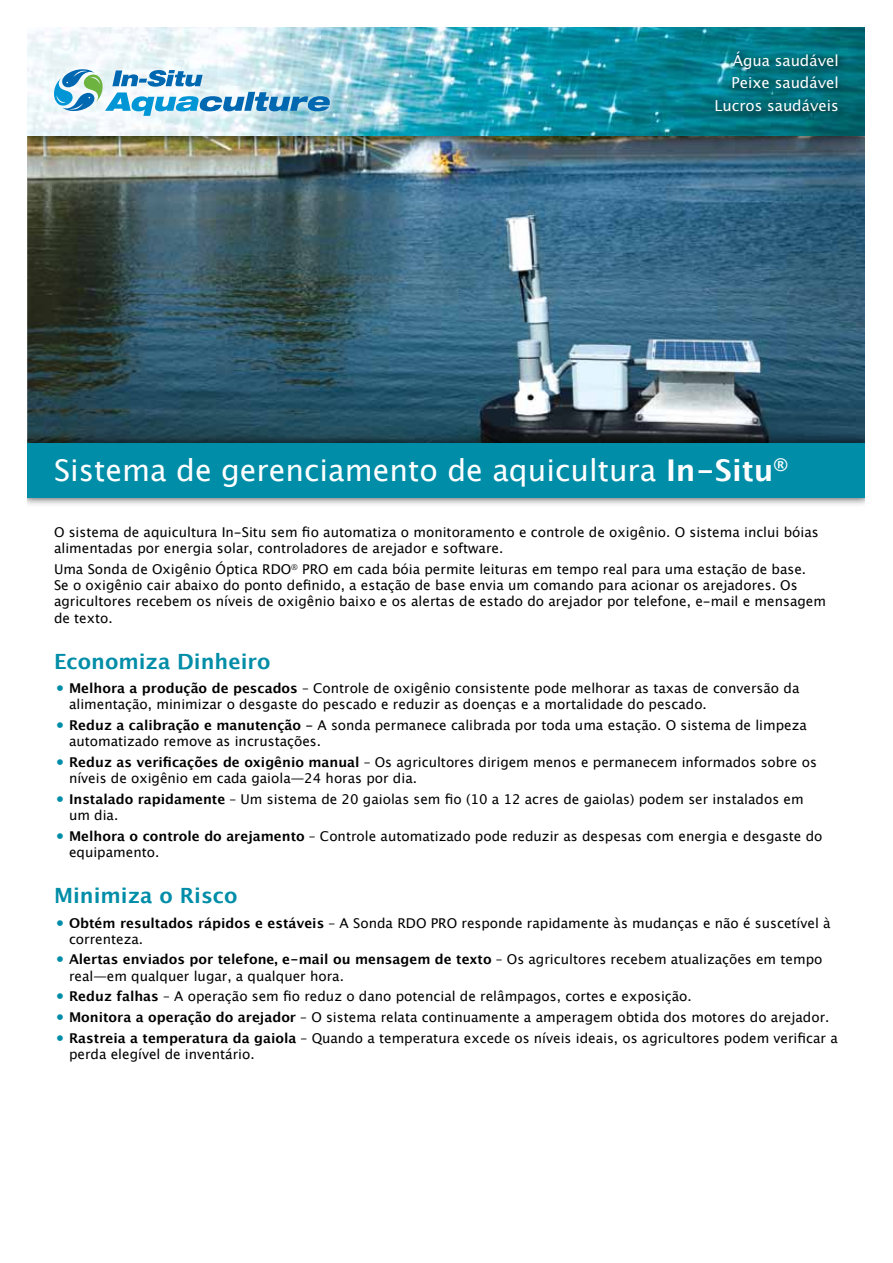
<style>
.page{position:relative;width:893px;height:1263px;background:#fff}
.page>*{position:absolute;margin:0;border:0;box-sizing:border-box;transform-origin:0 0}
.t1{font:30px "Lucida Grande";color:#fff}
.t2{font:700 21px "Lucida Grande";color:#008da8}
.t3{font:15px/22.5px "Lucida Sans";color:#fff;text-align:right}
.t4{font:13.5px/16.2px "Lucida Grande";color:#000}
.s1{font-weight:700}
.s2{font-size:16.5px;color:#008da8}
</style>
<div class="page">
<img style="left:27px;top:147px;width:838px;height:284px">
<div style="left:18px;top:456px;width:856px;height:52px;background:#000;opacity:.5"></div>
<div style="left:27px;top:27px;width:839px;height:120px;background:#000;opacity:.5"></div>
<img style="left:27px;top:27px;width:839px;height:108px">
<div style="left:710px;top:46px;width:139px;height:76px;background:#000;opacity:.75"></div>
<svg style="left:45px;top:60px;width:294px;height:65px"></svg>
<svg style="left:51px;top:67px;width:286px;height:50px"></svg>
<div style="left:18px;top:431px;width:856px;height:71px;background:#000;opacity:.5"></div>
<div style="left:27px;top:443px;width:839px;height:54px;background:#008da8"></div>
<div style="left:0;top:0;width:27px;height:1263px;background:#fff"></div>
<div style="left:866px;top:0;width:27px;height:1263px;background:#fff"></div>
<p class="t3" style="left:715px;top:49px;width:126px">Água saudável<br>Peixe saudável<br>Lucros saudáveis</p>
<h1 class="t1" style="left:54px;top:453px;width:736px">Sistema de gerenciamento de aquicultura <span class="s1">In-Situ</span><sup>®</sup></h1>
<p class="t4" style="left:54px;top:524px;width:766px">O sistema de aquicultura In-Situ sem fio automatiza o monitoramento e controle de oxigênio. O sistema inclui bóias alimentadas por energia solar, controladores de arejador e software.</p>
<p class="t4" style="left:54px;top:561px;width:773px">Uma Sonda de Oxigênio Óptica RDO<sup>®</sup> PRO em cada bóia permite leituras em tempo real para uma estação de base.<br>Se o oxigênio cair abaixo do ponto definido, a estação de base envia um comando para acionar os arejadores. Os agricultores recebem os níveis de oxigênio baixo e os alertas de estado do arejador por telefone, e-mail e mensagem de texto.</p>
<h2 class="t2" style="left:54px;top:644px;width:218px">Economiza Dinheiro</h2>
<p class="t4" style="left:69px;top:680px;width:732px;text-indent:-14px"><span class="s2">•</span> <span class="s1">Melhora a produção de pescados</span> – Controle de oxigênio consistente pode melhorar as taxas de conversão da alimentação, minimizar o desgaste do pescado e reduzir as doenças e a mortalidade do pescado.</p>
<p class="t4" style="left:69px;top:717px;width:739px;text-indent:-14px"><span class="s2">•</span> <span class="s1">Reduz a calibração e manutenção</span> - A sonda permanece calibrada por toda uma estação. O sistema de limpeza automatizado remove as incrustações.</p>
<p class="t4" style="left:69px;top:754px;width:749px;text-indent:-14px"><span class="s2">•</span> <span class="s1">Reduz as verificações de oxigênio manual</span> – Os agricultores dirigem menos e permanecem informados sobre os níveis de oxigênio em cada gaiola—24 horas por dia.</p>
<p class="t4" style="left:69px;top:791px;width:736px;text-indent:-14px"><span class="s2">•</span> <span class="s1">Instalado rapidamente</span> – Um sistema de 20 gaiolas sem fio (10 a 12 acres de gaiolas) podem ser instalados em um dia.</p>
<p class="t4" style="left:69px;top:828px;width:755px;text-indent:-14px"><span class="s2">•</span> <span class="s1">Melhora o controle do arejamento</span> – Controle automatizado pode reduzir as despesas com energia e desgaste do equipamento.</p>
<h2 class="t2" style="left:54px;top:878px;width:185px">Minimiza o Risco</h2>
<p class="t4" style="left:69px;top:915px;width:763px;text-indent:-14px"><span class="s2">•</span> <span class="s1">Obtém resultados rápidos e estáveis</span> – A Sonda RDO PRO responde rapidamente às mudanças e não é suscetível à correnteza.</p>
<p class="t4" style="left:69px;top:952px;width:755px;text-indent:-14px"><span class="s2">•</span> <span class="s1">Alertas enviados por telefone, e-mail ou mensagem de texto</span> – Os agricultores recebem atualizações em tempo real—em qualquer lugar, a qualquer hora.</p>
<p class="t4" style="left:56px;top:988px;width:638px"><span class="s2">•</span> <span class="s1">Reduz falhas</span> – A operação sem fio reduz o dano potencial de relâmpagos, cortes e exposição.</p>
<p class="t4" style="left:56px;top:1009px;width:775px"><span class="s2">•</span> <span class="s1">Monitora a operação do arejador</span> – O sistema relata continuamente a amperagem obtida dos motores do arejador.</p>
<p class="t4" style="left:69px;top:1030px;width:770px;text-indent:-14px"><span class="s2">•</span> <span class="s1">Rastreia a temperatura da gaiola</span> – Quando a temperatura excede os níveis ideais, os agricultores podem verificar a perda elegível de inventário.</p>
</div>
